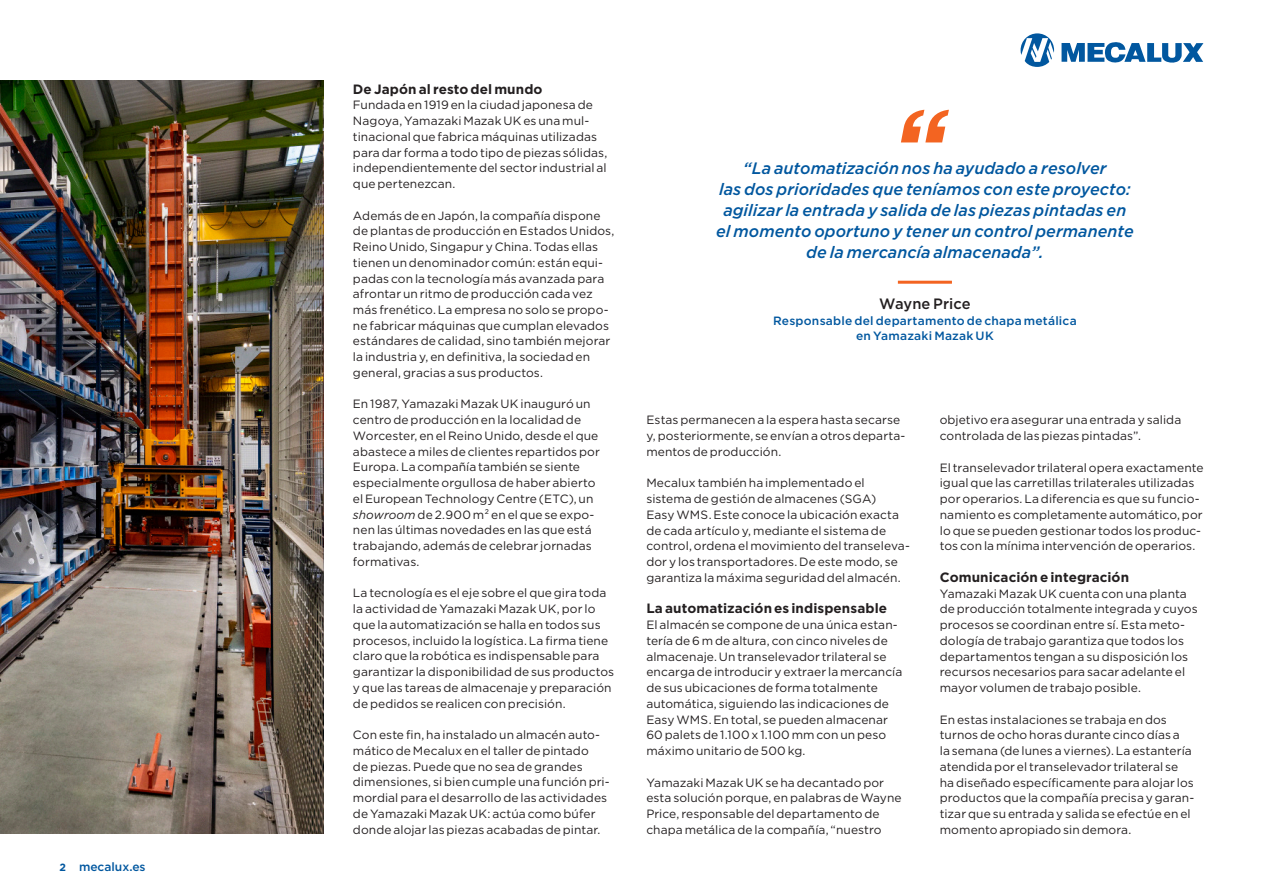
<style>
.page{position:relative;width:1263px;height:893px;background:#fff}
.page>*{position:absolute;margin:0;border:0;box-sizing:border-box;transform-origin:0 0}
.t1{font:italic 500 16.5px/21px "Gotham";color:#01579f;text-align:center}
.t2{font:500 15px "Gotham";color:#231f20}
.t3{font:700 13.5px "Gotham";letter-spacing:.005em;color:#231f20}
.t4{font:12px/15.8px "Gotham";letter-spacing:.005em;color:#231f20}
.t5{font:500 12px/15.8px "Gotham";letter-spacing:.02em;color:#01579f;text-align:center}
.t6{font:500 12px "Gotham";color:#01579f}
.s1{font-weight:700;font-size:10.5px}
.s2{font-style:italic}
</style>
<div class="page">
<svg style="left:1020px;top:33px;width:34px;height:34px"></svg>
<svg style="left:1061px;top:42px;width:142px;height:21px"></svg>
<img style="left:0;top:81px;width:323px;height:753px">
<hr style="left:898px;top:281px;width:54px;height:3px;background:#f36421">
<svg style="left:901px;top:110px;width:48px;height:32px"></svg>
<p class="t6" style="left:60px;top:859px;width:88px"><span class="s1">2</span> mecalux.es</p>
<p class="t3" style="left:353px;top:80px;width:191px">De Japón al resto del mundo</p>
<p class="t4" style="left:353px;top:97px;width:256px">Fundada en 1919 en la ciudad japonesa de Nagoya, Yamazaki Mazak UK es una mul&shy;tinacional que fabrica máquinas utilizadas para dar forma a todo tipo de piezas sólidas, independientemente del sector industrial al que pertenezcan.</p>
<p class="t4" style="left:353px;top:207px;width:263px">Además de en Japón, la compañía dispone de plantas de producción en Estados Unidos, Reino Unido, Singapur y China. Todas ellas tienen un denominador común: están equi&shy;padas con la tecnología más avanzada para afrontar un ritmo de producción cada vez más frenético. La empresa no solo se propo&shy;ne fabricar máquinas que cumplan elevados estándares de calidad, sino también mejorar la industria y, en definitiva, la sociedad en general, gracias a sus productos.</p>
<p class="t4" style="left:353px;top:396px;width:249px">En 1987, Yamazaki Mazak UK inauguró un centro de producción en la localidad de Worcester, en el Reino Unido, desde el que abastece a miles de clientes repartidos por Europa. La compañía también se siente especialmente orgullosa de haber abierto el European Technology Centre (ETC), un <span class="s2">showroom</span> de 2.900 m² en el que se expo&shy;nen las últimas novedades en las que está trabajando, además de celebrar jornadas formativas.</p>
<p class="t4" style="left:353px;top:585px;width:263px">La tecnología es el eje sobre el que gira toda la actividad de Yamazaki Mazak UK, por lo que la automatización se halla en todos sus procesos, incluido la logística. La firma tiene claro que la robótica es indispensable para garantizar la disponibilidad de sus productos y que las tareas de almacenaje y preparación de pedidos se realicen con precisión.</p>
<p class="t4" style="left:353px;top:727px;width:258px">Con este fin, ha instalado un almacén auto&shy;mático de Mecalux en el taller de pintado<br>de piezas. Puede que no sea de grandes dimensiones, si bien cumple una función pri&shy;mordial para el desarrollo de las actividades de Yamazaki Mazak UK: actúa como búfer donde alojar las piezas acabadas de pintar.</p>
<h1 class="t1" style="left:716px;top:158px;width:419px">“La automatización nos ha ayudado a resolver<br>las dos prioridades que teníamos con este proyecto: agilizar la entrada y salida de las piezas pintadas en el momento oportuno y tener un control permanente de la mercancía almacenada”.</h1>
<p class="t2" style="left:879px;top:294px;width:93px">Wayne Price</p>
<p class="t5" style="left:773px;top:312px;width:305px">Responsable del departamento de chapa metálica en Yamazaki Mazak UK</p>
<p class="t4" style="left:646px;top:412px;width:261px">Estas permanecen a la espera hasta secarse y, posteriormente, se envían a otros departa&shy;mentos de producción.</p>
<p class="t4" style="left:646px;top:475px;width:265px">Mecalux también ha implementado el sistema de gestión de almacenes (SGA)<br>Easy WMS. Este conoce la ubicación exacta de cada artículo y, mediante el sistema de control, ordena el movimiento del transeleva&shy;dor y los transportadores. De este modo, se garantiza la máxima seguridad del almacén.</p>
<p class="t3" style="left:646px;top:600px;width:242px">La automatización es indispensable</p>
<p class="t4" style="left:646px;top:617px;width:257px">El almacén se compone de una única estan&shy;tería de 6 m de altura, con cinco niveles de almacenaje. Un transelevador trilateral se encarga de introducir y extraer la mercancía de sus ubicaciones de forma totalmente automática, siguiendo las indicaciones de Easy WMS. En total, se pueden almacenar 60 palets de 1.100 x 1.100 mm con un peso máximo unitario de 500 kg.</p>
<p class="t4" style="left:646px;top:774px;width:257px">Yamazaki Mazak UK se ha decantado por esta solución porque, en palabras de Wayne Price, responsable del departamento de chapa metálica de la compañía, “nuestro</p>
<p class="t4" style="left:940px;top:412px;width:243px">objetivo era asegurar una entrada y salida controlada de las piezas pintadas”.</p>
<p class="t4" style="left:940px;top:459px;width:265px">El transelevador trilateral opera exactamente igual que las carretillas trilaterales utilizadas por operarios. La diferencia es que su funcio&shy;namiento es completamente automático, por lo que se pueden gestionar todos los produc&shy;tos con la mínima intervención de operarios.</p>
<p class="t3" style="left:940px;top:568px;width:191px">Comunicación e integración</p>
<p class="t4" style="left:940px;top:585px;width:259px">Yamazaki Mazak UK cuenta con una planta de producción totalmente integrada y cuyos procesos se coordinan entre sí. Esta meto&shy;dología de trabajo garantiza que todos los departamentos tengan a su disposición los recursos necesarios para sacar adelante el mayor volumen de trabajo posible.</p>
<p class="t4" style="left:940px;top:711px;width:256px">En estas instalaciones se trabaja en dos turnos de ocho horas durante cinco días a<br>la semana (de lunes a viernes). La estantería atendida por el transelevador trilateral se ha diseñado específicamente para alojar los productos que la compañía precisa y garan&shy;tizar que su entrada y salida se efectúe en el momento apropiado sin demora.</p>
</div>
